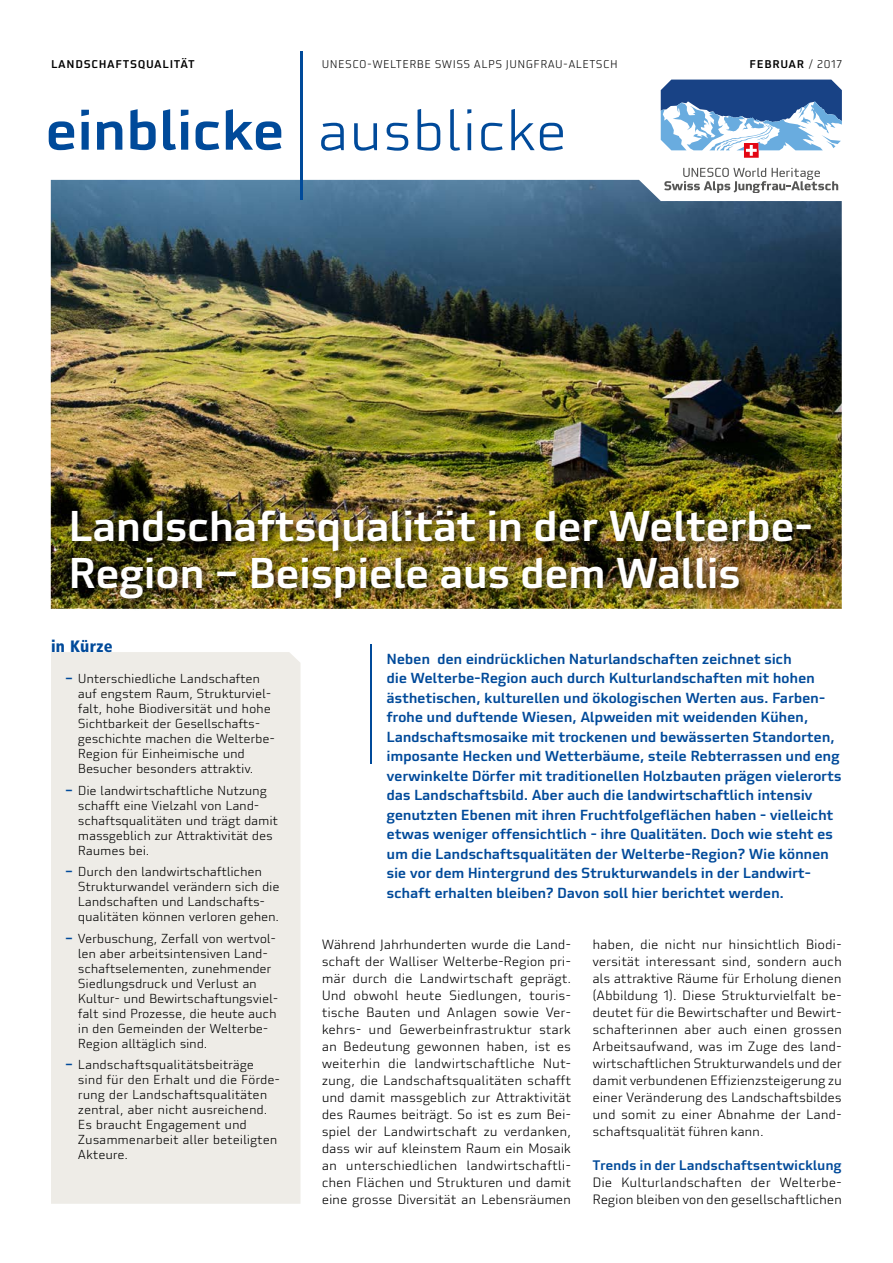
<style>
.page{position:relative;width:893px;height:1263px;background:#fff}
.page>*{position:absolute;margin:0;border:0;box-sizing:border-box;transform-origin:0 0}
.t1{font:300 57px "Utility Pro";letter-spacing:-.01em;color:#004a9a}
.t2{font:500 55.5px "Utility Pro";letter-spacing:-.02em;color:#004a9a}
.t3{font:500 42px/46.5px "Utility Pro";letter-spacing:-.03em;color:#fff}
.t4{font:900 condensed 16.5px "Frutiger LT Pro";letter-spacing:.02em;color:#004a9a}
.Intro_blau{font:500 14.25px/19.5px "Utility Pro";letter-spacing:-.025em;color:#004a9a}
.Subtiltle_1{font:500 13.5px "Utility Pro";letter-spacing:-.02em;color:#004a9a}
.Bodytext{font:300 13.2px/17px "Utility Pro";letter-spacing:-.015em;color:#000;text-align:justify}
.Box_inKürze{font:300 12.75px/15px "Utility Pro";letter-spacing:-.02em;color:#000}
.t5{font:300 10.95px "Utility Pro";letter-spacing:.04em;color:#000}
.t6{font:500 10.95px "Utility Pro";letter-spacing:.06em;color:#000}
.s1{font-weight:300}
.s2{font-weight:500;font-size:13.5px;color:#004a9a}
</style>
<div class="page">
<div style="left:51px;top:652px;width:249px;height:552px;background:#eeece7"></div>
<img style="left:51px;top:180px;width:791px;height:429px">
<hr style="left:301px;top:51px;width:2px;height:149px;background:#004a9a">
<div style="left:68px;top:506px;width:756px;height:104px;background:#000;opacity:.75"></div>
<hr style="left:370px;top:645px;width:2px;height:119px;background:#004a9a">
<svg style="left:664px;top:168px;width:174px;height:25px"></svg>
<svg style="left:661px;top:80px;width:181px;height:78px"></svg>
<p class="t6" style="left:51px;top:57px;width:145px">LANDSCHAFTSQUALITÄT</p>
<p class="t5" style="left:322px;top:58px;width:298px">UNESCO-WELTERBE SWISS ALPS JUNGFRAU-ALETSCH</p>
<p class="t6" style="left:749px;top:57px;width:94px">FEBRUAR <span class="s1">/ 2017</span></p>
<p class="t1" style="left:317px;top:97px;width:252px">ausblicke</p>
<p class="t2" style="left:45px;top:95px;width:242px">einblicke</p>
<p class="t3" style="left:68px;top:503px;width:747px">Landschaftsqualität in der Welterbe-<br>Region – Beispiele aus dem Wallis</p>
<p class="t4" style="left:51px;top:636px;width:63px">in Kürze</p>
<p class="Box_inKürze" style="left:78px;top:671px;width:199px;text-indent:-13px"><span class="s2">–</span> Unterschiedliche Landschaften auf engstem Raum, Strukturviel&shy;falt, hohe Biodiversität und hohe<br>Sichtbarkeit der Gesellschafts&shy;geschichte machen die Welterbe-<br>Region für Einheimische und<br>Besucher besonders attraktiv.</p>
<p class="Box_inKürze" style="left:78px;top:783px;width:202px;text-indent:-13px"><span class="s2">–</span> Die landwirtschaftliche Nutzung schafft eine Vielzahl von Land&shy;schaftsqualitäten und trägt damit massgeblich zur Attraktivität des<br>Raumes bei.</p>
<p class="Box_inKürze" style="left:78px;top:864px;width:203px;text-indent:-13px"><span class="s2">–</span> Durch den landwirtschaftlichen Strukturwandel verändern sich die Landschaften und Landschafts&shy;qualitäten können verloren gehen.</p>
<p class="Box_inKürze" style="left:78px;top:931px;width:202px;text-indent:-13px"><span class="s2">–</span> Verbuschung, Zerfall von wertvol&shy;len aber arbeitsintensiven Land&shy;schaftselementen, zunehmender<br>Siedlungsdruck und Verlust an<br>Kultur- und Bewirtschaftungsviel&shy;falt sind Prozesse, die heute auch in den Gemeinden der Welterbe-<br>Region alltäglich sind.</p>
<p class="Box_inKürze" style="left:78px;top:1057px;width:204px;text-indent:-13px"><span class="s2">–</span> Landschaftsqualitätsbeiträge sind für den Erhalt und die Förde&shy;rung der Landschaftsqualitäten zentral, aber nicht ausreichend.<br>Es braucht Engagement und<br>Zusammenarbeit aller beteiligten<br>Akteure.</p>
<p class="Intro_blau" style="left:387px;top:649px;width:457px">Neben den eindrücklichen Naturlandschaften zeichnet sich<br>die Welterbe-Region auch durch Kulturlandschaften mit hohen ästhetischen, kulturellen und ökologischen Werten aus. Farben&shy;frohe und duftende Wiesen, Alpweiden mit weidenden Kühen, Landschaftsmosaike mit trockenen und bewässerten Standorten, imposante Hecken und Wetterbäume, steile Rebterrassen und eng verwinkelte Dörfer mit traditionellen Holzbauten prägen vielerorts das Landschaftsbild. Aber auch die landwirtschaftlich intensiv genutzten Ebenen mit ihren Fruchtfolgeflächen haben - vielleicht etwas weniger offensichtlich - ihre Qualitäten. Doch wie steht es um die Landschaftsqualitäten der Welterbe-Region? Wie können sie vor dem Hintergrund des Strukturwandels in der Landwirt&shy;schaft erhalten bleiben? Davon soll hier berichtet werden.</p>
<p class="Bodytext" style="left:322px;top:936px;width:251px">Während Jahrhunderten wurde die Land&shy;schaft der Walliser Welterbe-Region pri&shy;mär durch die Landwirtschaft geprägt.<br>Und obwohl heute Siedlungen, touris&shy;tische Bauten und Anlagen sowie Ver&shy;kehrs- und Gewerbeinfrastruktur stark an Bedeutung gewonnen haben, ist es weiterhin die landwirtschaftliche Nut&shy;zung, die Landschaftsqualitäten schafft und damit massgeblich zur Attraktivität des Raumes beiträgt. So ist es zum Bei&shy;spiel der Landwirtschaft zu verdanken, dass wir auf kleinstem Raum ein Mosaik an unterschiedlichen landwirtschaftli&shy;chen Flächen und Strukturen und damit eine grosse Diversität an Lebensräumen</p>
<p class="Bodytext" style="left:592px;top:936px;width:251px">haben, die nicht nur hinsichtlich Biodi&shy;versität interessant sind, sondern auch als attraktive Räume für Erholung dienen (Abbildung 1). Diese Strukturvielfalt be&shy;deutet für die Bewirtschafter und Bewirt&shy;schafterinnen aber auch einen grossen Arbeitsaufwand, was im Zuge des land&shy;wirtschaftlichen Strukturwandels und der damit verbundenen Effizienzsteigerung zu einer Veränderung des Landschaftsbildes und somit zu einer Abnahme der Land&shy;schaftsqualität führen kann.</p>
<p class="Subtiltle_1" style="left:592px;top:1156px;width:251px">Trends in der Landschaftsentwicklung</p>
<p class="Bodytext" style="left:592px;top:1174px;width:251px">Die Kulturlandschaften der Welterbe-<br>Region bleiben von den gesellschaftlichen</p>
</div>
